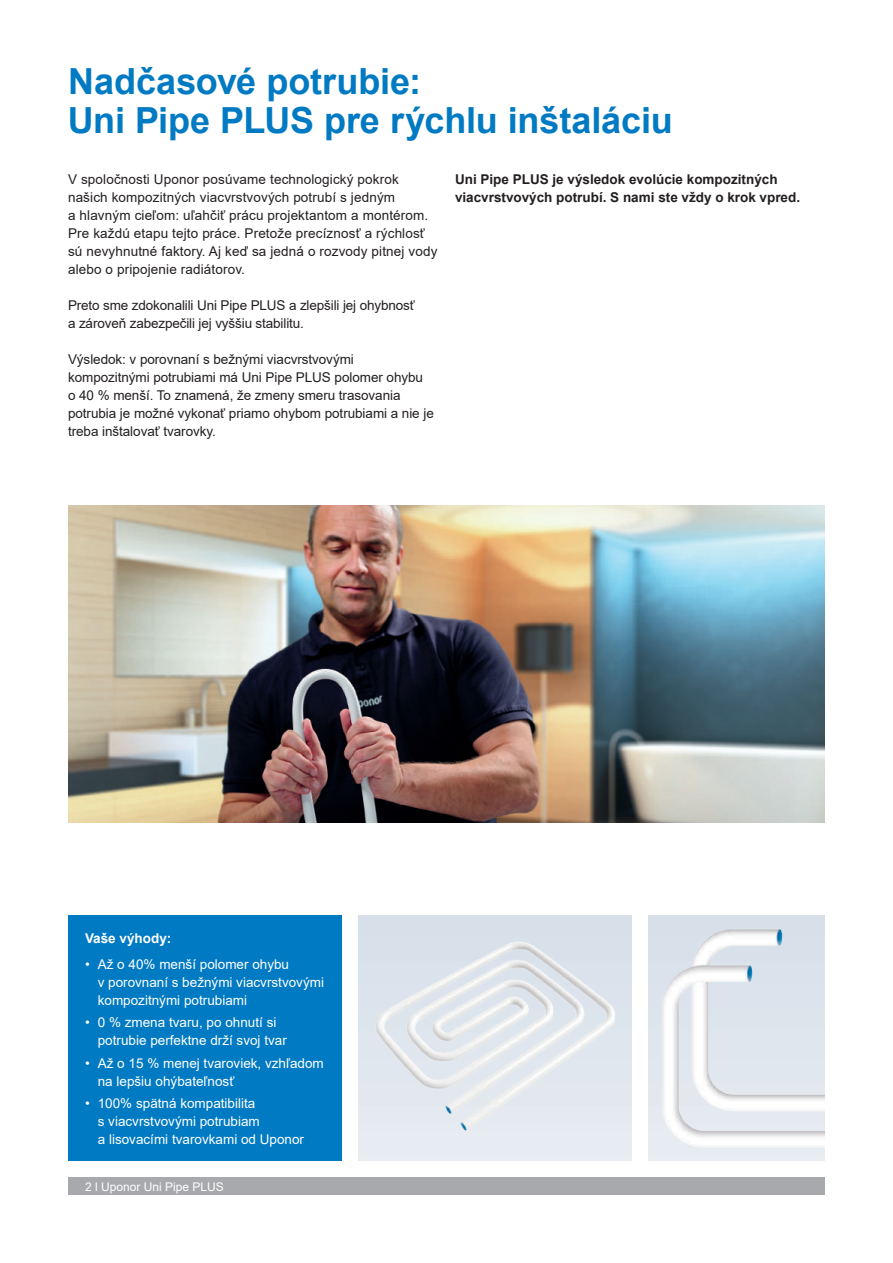
<style>
.page{position:relative;width:893px;height:1263px;background:#fff}
.page>*{position:absolute;margin:0;border:0;box-sizing:border-box;transform-origin:0 0}
.t1{font:700 36px/39px "Arial";letter-spacing:-.005em;color:#007ac2}
.t2{font:13.5px/18px "Arial";letter-spacing:-.005em;color:#231f20}
.t3{font:13.5px/18px "Arial";color:#fff}
.t4{font:700 13.5px/18px "Arial";color:#231f20}
.t5{font:700 13.5px "Arial";color:#fff}
.t6{font:12px "Arial";color:#fff}
</style>
<div class="page">
<img style="left:68px;top:505px;width:757px;height:317px">
<img style="left:648px;top:916px;width:177px;height:241px">
<div style="left:358px;top:916px;width:273px;height:245px;background:#dfe6ed"></div>
<img style="left:376px;top:942px;width:239px;height:189px">
<div style="left:68px;top:1178px;width:757px;height:17px;background:#a8a9ad"></div>
<div style="left:68px;top:916px;width:273px;height:245px;background:#007ac2"></div>
<h1 class="t1" style="left:68px;top:63px;width:607px">Nadčasové potrubie:<br>Uni Pipe PLUS pre rýchlu inštaláciu</h1>
<p class="t2" style="left:68px;top:170px;width:371px">V spoločnosti Uponor posúvame technologický pokrok našich kompozitných viacvrstvových potrubí s jedným<br>a hlavným cieľom: uľahčiť prácu projektantom a montérom.<br>Pre každú etapu tejto práce. Pretože precíznosť a rýchlosť sú nevyhnutné faktory. Aj keď sa jedná o rozvody pitnej vody alebo o pripojenie radiátorov.</p>
<p class="t2" style="left:68px;top:296px;width:348px">Preto sme zdokonalili Uni Pipe PLUS a zlepšili jej ohybnosť a zároveň zabezpečili jej vyššiu stabilitu.</p>
<p class="t2" style="left:68px;top:350px;width:367px">Výsledok: v porovnaní s bežnými viacvrstvovými kompozitnými potrubiami má Uni Pipe PLUS polomer ohybu o 40 % menší. To znamená, že zmeny smeru trasovania potrubia je možné vykonať priamo ohybom potrubiami a nie je treba inštalovať tvarovky.</p>
<p class="t4" style="left:455px;top:171px;width:347px">Uni Pipe PLUS je výsledok evolúcie kompozitných viacvrstvových potrubí. S nami ste vždy o krok vpred.</p>
<p class="t5" style="left:85px;top:928px;width:88px">Vaše výhody:</p>
<p class="t3" style="left:98px;top:955px;width:228px;text-indent:-13px">• Až o 40% menší polomer ohybu<br>v porovnaní s bežnými viacvrstvovými kompozitnými potrubiami</p>
<p class="t3" style="left:98px;top:1013px;width:191px;text-indent:-13px">• 0 % zmena tvaru, po ohnutí si potrubie perfektne drží svoj tvar</p>
<p class="t3" style="left:98px;top:1054px;width:228px;text-indent:-13px">• Až o 15 % menej tvaroviek, vzhľadom na lepšiu ohýbateľnosť</p>
<p class="t3" style="left:98px;top:1094px;width:208px;text-indent:-13px">• 100% spätná kompatibilita<br>s viacvrstvovými potrubiam<br>a lisovacími tvarovkami od Uponor</p>
<p class="t6" style="left:85px;top:1178px;width:140px">2 l Uponor Uni Pipe PLUS</p>
</div>
